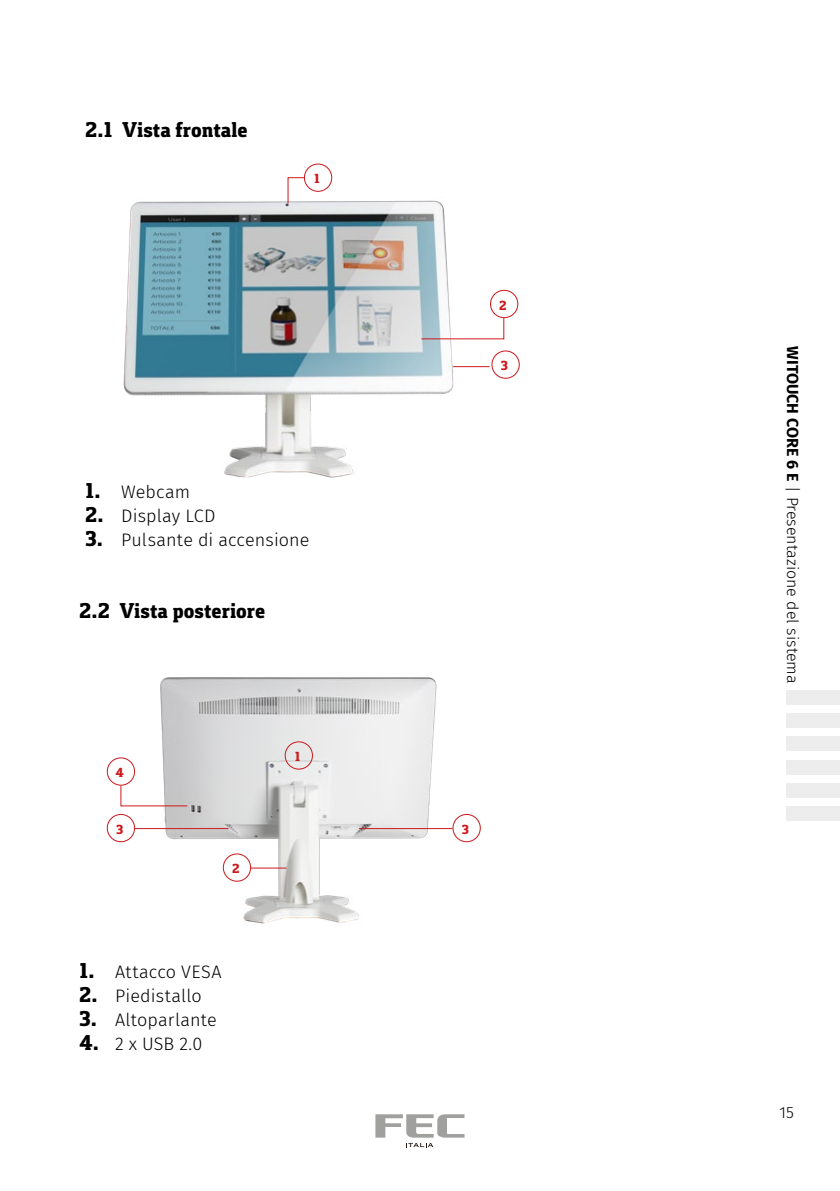
<style>
.page{position:relative;width:840px;height:1191px;background:#fff}
.page>*{position:absolute;margin:0;border:0;box-sizing:border-box;transform-origin:0 0}
.t1{font:800 22px "Foral Pro";color:#000}
.t2{font:300 18px "Fira Sans";letter-spacing:.005em;color:#000}
.t3{font:300 16px "Fira Sans";color:#000}
.t4{font:800 13.6px "Foral Pro";color:#cd191c}
.s1{font-family:"Foral Pro";font-weight:800;font-size:22px}
.s2{font-weight:700}
</style>
<div class="page">
<svg style="left:375px;top:1114px;width:89px;height:23px"></svg>
<svg style="left:406px;top:1143px;width:27px;height:4px"></svg>
<div style="left:785px;top:690px;width:54px;height:14px;background:#ededed"></div>
<div style="left:785px;top:713px;width:54px;height:15px;background:#ededed"></div>
<div style="left:785px;top:737px;width:54px;height:14px;background:#ededed"></div>
<div style="left:785px;top:760px;width:54px;height:14px;background:#ededed"></div>
<div style="left:785px;top:783px;width:54px;height:14px;background:#ededed"></div>
<div style="left:785px;top:806px;width:54px;height:14px;background:#ededed"></div>
<img style="left:129px;top:677px;width:333px;height:247px">
<img style="left:123px;top:166px;width:354px;height:312px">
<div style="left:304px;top:163px;width:28px;height:29px;border:1px solid #cd191c;border-radius:50%"></div>
<div style="left:491px;top:350px;width:28px;height:29px;border:1px solid #cd191c;border-radius:50%"></div>
<div style="left:223px;top:853px;width:28px;height:28px;border:1px solid #cd191c;border-radius:50%"></div>
<div style="left:107px;top:814px;width:28px;height:28px;border:1px solid #cd191c;border-radius:50%"></div>
<div style="left:107px;top:757px;width:28px;height:28px;border:1px solid #cd191c;border-radius:50%"></div>
<div style="left:452px;top:814px;width:28px;height:28px;border:1px solid #cd191c;border-radius:50%"></div>
<div style="left:284px;top:741px;width:29px;height:28px;border:1px solid #cd191c;border-radius:50%"></div>
<div style="left:489px;top:290px;width:29px;height:28px;border:1px solid #cd191c;border-radius:50%"></div>
<svg style="left:287px;top:177px;width:18px;height:27px"></svg>
<hr style="left:453px;top:366px;width:36px;height:1px;background:#cd191c">
<hr style="left:250px;top:867px;width:36px;height:1px;background:#cd191c">
<svg style="left:420px;top:317px;width:84px;height:23px"></svg>
<hr style="left:135px;top:828px;width:93px;height:1px;background:#cd191c">
<hr style="left:359px;top:828px;width:93px;height:1px;background:#cd191c">
<svg style="left:120px;top:784px;width:68px;height:23px"></svg>
<p class="t1" style="left:85px;top:116px;width:164px">2.1 Vista frontale</p>
<p class="t4" style="left:314px;top:170px;width:7px">1</p>
<p class="t2" style="left:85px;top:478px;width:106px"><span class="s1">1.</span> Webcam</p>
<p class="t2" style="left:85px;top:502px;width:132px"><span class="s1">2.</span> Display LCD</p>
<p class="t2" style="left:85px;top:526px;width:226px"><span class="s1">3.</span> Pulsante di accensione</p>
<p class="t1" style="left:79px;top:596px;width:188px">2.2 Vista posteriore</p>
<p class="t4" style="left:115px;top:764px;width:10px">4</p>
<p class="t4" style="left:116px;top:820px;width:9px">3</p>
<p class="t4" style="left:232px;top:860px;width:9px">2</p>
<p class="t2" style="left:79px;top:958px;width:144px"><span class="s1">1.</span> Attacco VESA</p>
<p class="t2" style="left:79px;top:982px;width:124px"><span class="s1">2.</span> Piedistallo</p>
<p class="t2" style="left:79px;top:1006px;width:139px"><span class="s1">3.</span> Altoparlante</p>
<p class="t2" style="left:79px;top:1030px;width:125px"><span class="s1">4.</span> 2 x USB 2.0</p>
<p class="t4" style="left:294px;top:748px;width:7px">1</p>
<p class="t4" style="left:499px;top:297px;width:9px">2</p>
<p class="t4" style="left:500px;top:357px;width:9px">3</p>
<p class="t4" style="left:461px;top:820px;width:9px">3</p>
<p class="t3" style="left:803px;top:346px;width:339px;rotate:90deg"><span class="s2">WITOUCH CORE 6 E</span> | Presentazione del sistema</p>
<p class="t3" style="left:779px;top:1101px;width:16px">15</p>
</div>
